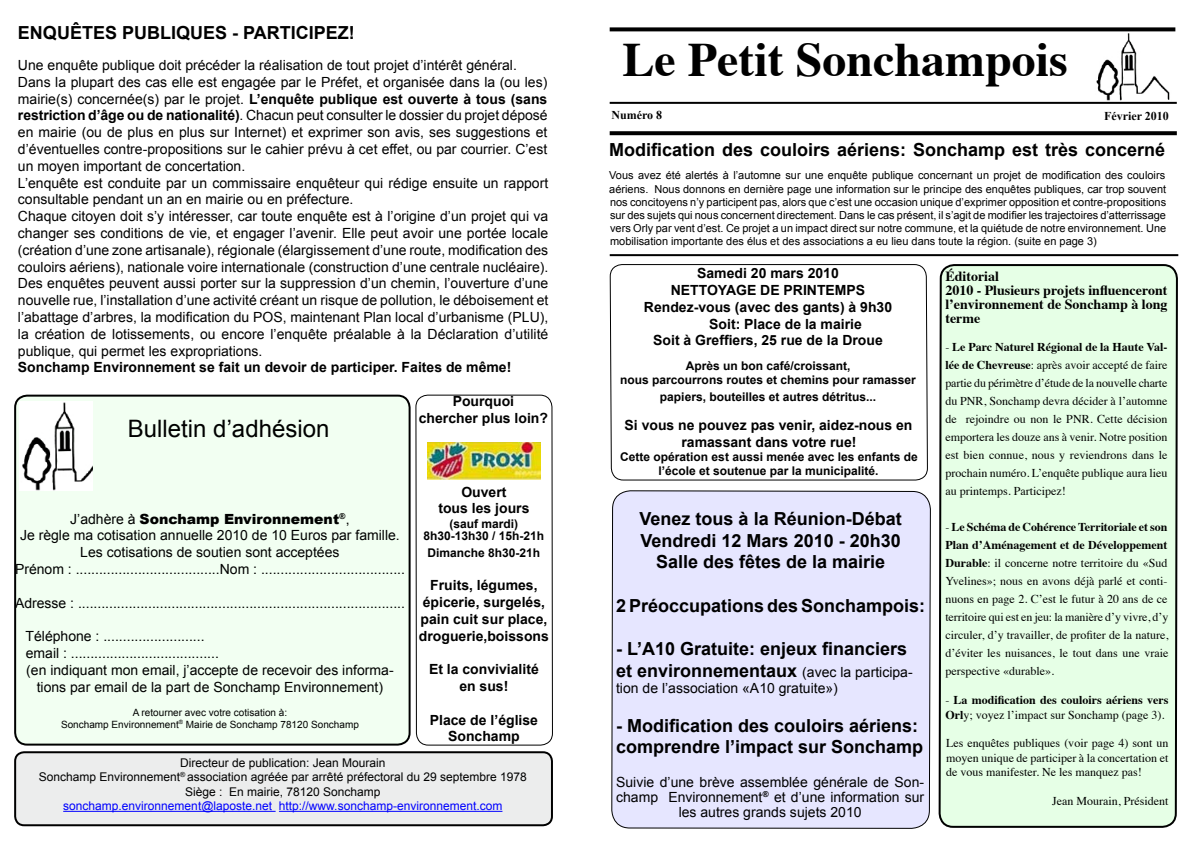
<style>
.page{position:relative;width:1191px;height:842px;background:#fff}
.page>*{position:absolute;margin:0;border:0;box-sizing:border-box;transform-origin:0 0}
.t1{font:700 48px "Times";color:#000}
.t2{font:24px "Arial";color:#000}
.t3{font:700 18px/21.6px "Arial";color:#000}
.t4{font:14px/16.8px "Arial";color:#000;text-align:center}
.t5{font:700 14px/16.8px "Arial";color:#000;text-align:center}
.t6{font:700 14px/14px "Times";color:#000}
.t7{font:12px/18px "Times";color:#000;text-align:justify}
.t8{font:700 12px/14.4px "Arial";color:#000;text-align:center}
.t9{font:12px/14.4px "Arial";color:#000;text-align:center}
.t10{font:700 12px/14.4px "Times";color:#000}
.t11{font:12px "Arial";color:#00f}
.t12{font:700 12px "Times New Roman";color:#000}
.t13{font:11px/13.2px "Arial";color:#000;text-align:justify}
.t14{font:10px/12px "Arial";color:#000;text-align:center}
.s1{font-weight:700}
.s2{font-weight:900}
.s3{font-weight:400;font-size:14px}
.s4{font-weight:400}
</style>
<div class="page">
<svg style="left:611px;top:31px;width:320px;height:798px"></svg>
<svg style="left:609px;top:27px;width:566px;height:4px;background:#191919"></svg>
<hr style="left:609px;top:102px;width:567px;height:2px;background:#000">
<img style="left:1096px;top:33px;width:74px;height:68px">
<svg style="left:609px;top:131px;width:567px;height:4px;background:#0d0d0d"></svg>
<div style="left:938px;top:264px;width:240px;height:564px;background:#e6ffe6"></div>
<div style="left:15px;top:752px;width:537px;height:73px;background:#eceded;border-radius:9px"></div>
<div style="left:14px;top:751px;width:539px;height:75px;border:2px solid #000;border-radius:9px"></div>
<hr style="left:63px;top:811px;width:213px;height:1px;background:#00f">
<hr style="left:279px;top:811px;width:223px;height:1px;background:#00f">
<hr style="left:610px;top:254px;width:568px;height:2px;background:#000">
<div style="left:15px;top:396px;width:394px;height:349px;background:#f2fff2;border-radius:12px"></div>
<div style="left:14px;top:395px;width:396px;height:351px;border:2px solid #000;border-radius:12px"></div>
<img style="left:20px;top:401px;width:73px;height:89px">
<svg style="left:610px;top:264px;width:317px;height:217px"></svg>
<svg style="left:415px;top:394px;width:138px;height:433px"></svg>
<p class="t3" style="left:18px;top:22px;width:338px">ENQUÊTES PUBLIQUES - PARTICIPEZ!</p>
<p class="t4" style="left:18px;top:57px;width:532px;text-align:left">Une enquête publique doit précéder la réalisation de tout projet d’intérêt général.<br>Dans la plupart des cas elle est engagée par le Préfet, et organisée dans la (ou les) mairie(s) concernée(s) par le projet. <span class="s1">L’enquête publique est ouverte à tous (sans restriction d’âge ou de nationalité)</span>. Chacun peut consulter le dossier du projet déposé en mairie (ou de plus en plus sur Internet) et exprimer son avis, ses suggestions et d’éventuelles contre-propositions sur le cahier prévu à cet effet, ou par courrier. C’est un moyen important de concertation.<br>L’enquête est conduite par un commissaire enquêteur qui rédige ensuite un rapport consultable pendant un an en mairie ou en préfecture.<br>Chaque citoyen doit s’y intéresser, car toute enquête est à l’origine d’un projet qui va changer ses conditions de vie, et engager l’avenir. Elle peut avoir une portée locale (création d’une zone artisanale), régionale (élargissement d’une route, modification des couloirs aériens), nationale voire internationale (construction d’une centrale nucléaire).<br>Des enquêtes peuvent aussi porter sur la suppression d’un chemin, l’ouverture d’une nouvelle rue, l’installation d’une activité créant un risque de pollution, le déboisement et l’abattage d’arbres, la modification du POS, maintenant Plan local d’urbanisme (PLU), la création de lotissements, ou encore l’enquête préalable à la Déclaration d’utilité publique, qui permet les expropriations.</p>
<p class="t5" style="left:18px;top:359px;width:495px">Sonchamp Environnement se fait un devoir de participer. Faites de même!</p>
<h2 class="t2" style="left:128px;top:413px;width:203px">Bulletin d’adhésion</h2>
<p class="t5" style="left:419px;top:393px;width:131px">Pourquoi<br>chercher plus loin?</p>
<p class="t4" style="left:15px;top:510px;width:391px">J’adhère à <span class="s2">Sonchamp Environnement</span><sup>®</sup>,<br>Je règle ma cotisation annuelle 2010 de 10 Euros par famille.<br>Les cotisations de soutien sont acceptées<br>Prénom : .....................................Nom : .....................................</p>
<p class="t4" style="left:15px;top:594px;width:391px">Adresse : ....................................................................................</p>
<p class="t4" style="left:26px;top:628px;width:181px">Téléphone : ..........................</p>
<p class="t4" style="left:26px;top:645px;width:195px">email : ......................................</p>
<p class="t4" style="left:26px;top:662px;width:369px">(en indiquant mon email, j’accepte de recevoir des informa-</p>
<p class="t4" style="left:37px;top:678px;width:348px">tions par email de la part de Sonchamp Environnement)</p>
<p class="t14" style="left:61px;top:706px;width:299px">A retourner avec votre cotisation à:<br>Sonchamp Environnement<sup>®</sup> Mairie de Sonchamp 78120 Sonchamp</p>
<p class="t5" style="left:438px;top:484px;width:93px">Ouvert<br>tous les jours</p>
<p class="t8" style="left:423px;top:518px;width:122px;line-height:12px">(sauf mardi)<br>8h30-13h30 / 15h-21h</p>
<p class="t8" style="left:427px;top:545px;width:114px">Dimanche 8h30-21h</p>
<p class="t5" style="left:419px;top:577px;width:131px">Fruits, légumes, épicerie, surgelés, pain cuit sur place, droguerie,boissons</p>
<p class="t5" style="left:429px;top:661px;width:111px">Et la convivialité en sus!</p>
<p class="t5" style="left:430px;top:712px;width:110px">Place de l’église<br>Sonchamp</p>
<p class="t9" style="left:39px;top:755px;width:490px">Directeur de publication: Jean Mourain<br>Sonchamp Environnement<sup>®</sup> association agréée par arrêté préfectoral du 29 septembre 1978<br>Siège : En mairie, 78120 Sonchamp</p>
<p class="t11" style="left:63px;top:798px;width:441px">sonchamp.environnement@laposte.net http://www.sonchamp-environnement.com</p>
<h1 class="t1" style="left:622px;top:14px;width:447px">Le Petit Sonchampois</h1>
<p class="t12" style="left:611px;top:107px;width:52px">Numéro 8</p>
<p class="t12" style="left:1104px;top:108px;width:66px">Février 2010</p>
<p class="t3" style="left:609px;top:140px;width:557px">Modification des couloirs aériens: Sonchamp est très concerné</p>
<p class="t13" style="left:609px;top:169px;width:558px">Vous avez été alertés à l’automne sur une enquête publique concernant un projet de modification des couloirs aériens. Nous donnons en dernière page une information sur le principe des enquêtes publiques, car trop souvent nos concitoyens n’y participent pas, alors que c’est une occasion unique d’exprimer opposition et contre-propositions sur des sujets qui nous concernent directement. Dans le cas présent, il s’agit de modifier les trajectoires d’atterrissage vers Orly par vent d’est. Ce projet a un impact direct sur notre commune, et la quiétude de notre environnement. Une mobilisation importante des élus et des associations a eu lieu dans toute la région. (suite en page 3)</p>
<p class="t5" style="left:697px;top:265px;width:143px">Samedi 20 mars 2010</p>
<p class="t5" style="left:671px;top:282px;width:196px">NETTOYAGE DE PRINTEMPS</p>
<p class="t5" style="left:644px;top:299px;width:250px">Rendez-vous (avec des gants) à 9h30</p>
<p class="t5" style="left:709px;top:316px;width:154px">Soit: Place de la mairie</p>
<p class="t5" style="left:653px;top:332px;width:231px">Soit à Greffiers, 25 rue de la Droue</p>
<p class="t8" style="left:620px;top:359px;width:297px">Après un bon café/croissant,<br>nous parcourrons routes et chemins pour ramasser</p>
<p class="t8" style="left:660px;top:390px;width:218px">papiers, bouteilles et autres détritus...</p>
<p class="t5" style="left:624px;top:417px;width:289px">Si vous ne pouvez pas venir, aidez-nous en ramassant dans votre rue!</p>
<p class="t8" style="left:620px;top:450px;width:299px">Cette opération est aussi menée avec les enfants de l’école et soutenue par la municipalité.</p>
<p class="t3" style="left:639px;top:509px;width:264px;text-align:center">Venez tous à la Réunion-Débat<br>Vendredi 12 Mars 2010 - 20h30<br>Salle des fêtes de la mairie</p>
<p class="t3" style="left:616px;top:595px;width:310px">2 Préoccupations des Sonchampois:</p>
<p class="t3" style="left:616px;top:638px;width:298px">- L’A10 Gratuite: enjeux financiers et environnementaux <span class="s3">(avec la participa-</span></p>
<p class="t4" style="left:616px;top:680px;width:223px">tion de l’association «A10 gratuite»)</p>
<p class="t3" style="left:616px;top:715px;width:309px">- Modification des couloirs aériens: comprendre l’impact sur Sonchamp</p>
<p class="t4" style="left:616px;top:775px;width:309px;line-height:15px">Suivie d’une brève assemblée générale de Son&shy;champ Environnement<sup>®</sup> et d’une information sur les autres grands sujets 2010</p>
<p class="t6" style="left:945px;top:268px;width:224px">Éditorial<br>2010 - Plusieurs projets influenceront l’environnement de Sonchamp à long terme</p>
<p class="t7" style="left:945px;top:337px;width:224px">- <span class="s1">Le Parc Naturel Régional de la Haute Val&shy;lée de Chevreuse</span>: après avoir accepté de faire partie du périmètre d’étude de la nouvelle charte du PNR, Sonchamp devra décider à l’automne de rejoindre ou non le PNR. Cette décision emportera les douze ans à venir. Notre position est bien connue, nous y reviendrons dans le prochain numéro. L’enquête publique aura lieu au printemps. Participez!</p>
<p class="t7" style="left:945px;top:517px;width:225px">- <span class="s1">Le Schéma de Cohérence Territoriale et son Plan d’Aménagement et de Développement Durable</span>: il concerne notre territoire du «Sud Yvelines»; nous en avons déjà parlé et conti&shy;nuons en page 2. C’est le futur à 20 ans de ce territoire qui est en jeu: la manière d’y vivre, d’y circuler, d’y travailler, de profiter de la nature, d’éviter les nuisances, le tout dans une vraie perspective «durable».</p>
<p class="t10" style="left:945px;top:691px;width:225px"><span class="s4">-</span> La modification des couloirs aériens vers<br>Orl<span class="s4">y; voyez l’impact sur Sonchamp (page 3).</span></p>
<p class="t7" style="left:946px;top:735px;width:224px;line-height:14.4px">Les enquêtes publiques (voir page 4) sont un moyen unique de participer à la concertation et de vous manifester. Ne les manquez pas!</p>
<p class="t7" style="left:1052px;top:791px;width:118px">Jean Mourain, Président</p>
</div>
